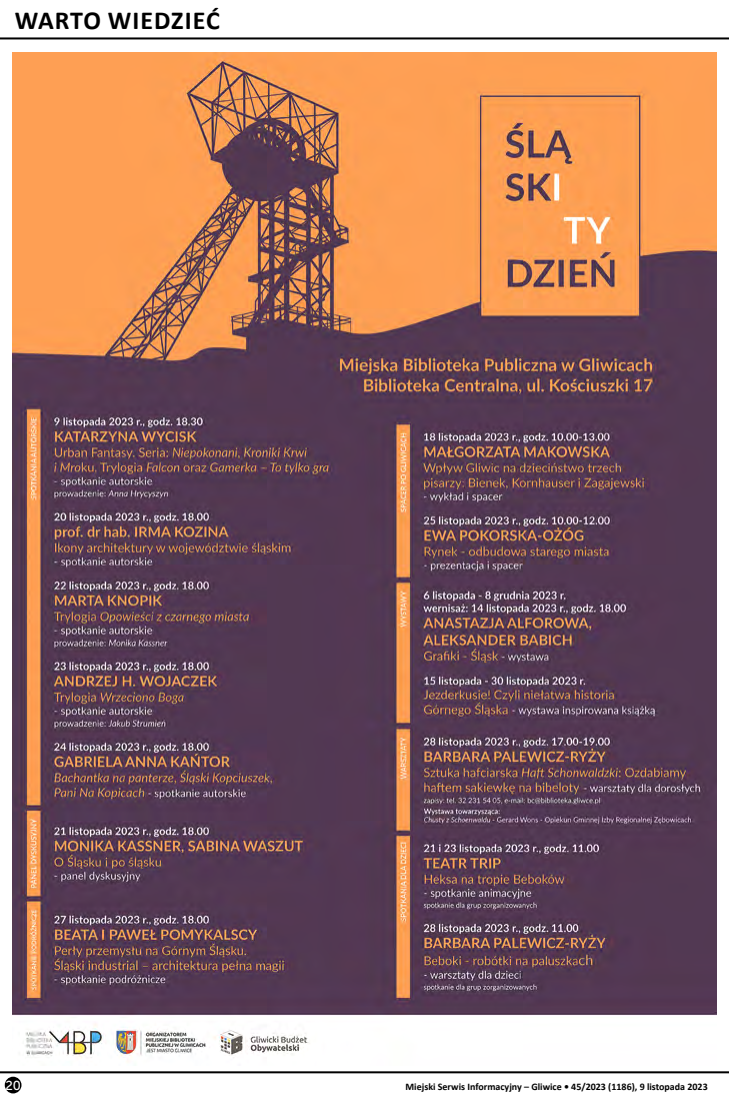
<style>
.page{position:relative;width:729px;height:1098px;background:#fff}
.page>*{position:absolute;margin:0;border:0;box-sizing:border-box;transform-origin:0 0}
.t1{font:700 26px "Calibri";letter-spacing:.04em;color:#000}
.t2{font:13px "Museo Sans 500";color:#fff}
.t3{font:700 10px "Calibri";color:#000}
</style>
<div class="page">
<hr style="left:0;top:1070px;width:729px;height:2px;background:#000">
<div style="left:5px;top:1076px;width:16px;height:16px;background:#000;border-radius:50%"></div>
<hr style="left:0;top:37px;width:729px;height:2px;background:#000">
<img style="left:12px;top:52px;width:704px;height:1010px">
<h1 class="t1" style="left:15px;top:4px;width:206px">WARTO WIEDZIEĆ</h1>
<h2 class="t2" style="left:5px;top:1077px;width:17px">20</h2>
<p class="t3" style="left:405px;top:1079px;width:303px">Miejski Serwis Informacyjny – Gliwice • 45/2023 (1186), 9 listopada 2023</p>
</div>
